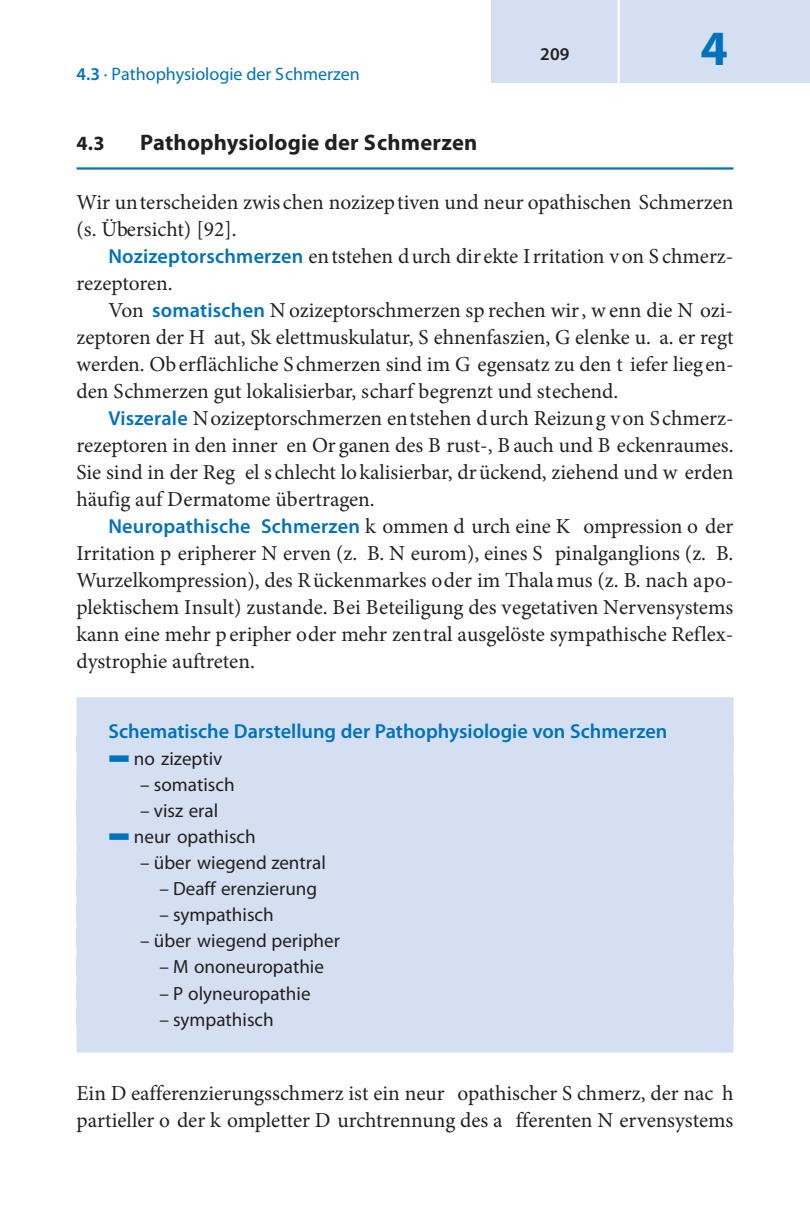
<style>
.page{position:relative;width:810px;height:1212px;background:#fff}
.page>*{position:absolute;margin:0;border:0;box-sizing:border-box;transform-origin:0 0}
.t1{font:700 49.5px "Myriad Pro";color:#0072bc}
.t2{font:700 22.5px "Myriad Pro";letter-spacing:.01em;color:#231f20}
.t3{font:21.38px/27px "Minion Pro";color:#231f20}
.t4{font:600 20.25px "Myriad Pro";color:#0072bc}
.t5{font:700 20.25px "Myriad Pro";color:#231f20}
.t6{font:19.12px/26.1px "Myriad Pro";color:#231f20;text-align:center}
.t7{font:18px "Myriad Pro";color:#0072bc}
.t8{font:600 18px "Myriad Pro";color:#231f20}
.s1{font-weight:600}
.s2{font-family:"Myriad Pro";font-weight:600;font-size:20.25px;color:#0072bc}
.s3{font-family:"S Buttons";font-size:21.38px;color:#0072bc}
</style>
<div class="page">
<hr style="left:77px;top:167px;width:656px;height:3px;background:#0072bc">
<div style="left:77px;top:697px;width:656px;height:54px;background:#d4e0f1"></div>
<div style="left:77px;top:737px;width:656px;height:54px;background:#d4e0f1"></div>
<div style="left:77px;top:773px;width:656px;height:45px;background:#d4e0f1"></div>
<div style="left:77px;top:816px;width:656px;height:54px;background:#d4e0f1"></div>
<div style="left:77px;top:851px;width:656px;height:45px;background:#d4e0f1"></div>
<div style="left:77px;top:877px;width:656px;height:45px;background:#d4e0f1"></div>
<div style="left:77px;top:903px;width:656px;height:45px;background:#d4e0f1"></div>
<div style="left:77px;top:929px;width:656px;height:45px;background:#d4e0f1"></div>
<div style="left:77px;top:955px;width:656px;height:45px;background:#d4e0f1"></div>
<div style="left:77px;top:981px;width:656px;height:45px;background:#d4e0f1"></div>
<div style="left:77px;top:1007px;width:656px;height:45px;background:#d4e0f1"></div>
<div style="left:491px;top:0;width:319px;height:83px;background:#d4e0f1"></div>
<hr style="left:618px;top:0;width:2px;height:83px;background:#fff">
<p class="t7" style="left:77px;top:63px;width:285px"><span class="s1">4.3</span> · Pathophysiologie der Schmerzen</p>
<p class="t8" style="left:540px;top:47px;width:31px">209</p>
<h1 class="t1" style="left:701px;top:16px;width:29px">4</h1>
<p class="t5" style="left:77px;top:130px;width:30px">4.3</p>
<p class="t2" style="left:140px;top:128px;width:339px">Pathophysiologie der Schmerzen</p>
<p class="t3" style="left:77px;top:188px;width:658px">Wir unterscheiden zwis chen nozizeptiven und neur opathischen Schmerzen (s. Übersicht) [92].</p>
<p class="t3" style="left:77px;top:242px;width:658px;text-indent:32px"><span class="s2">Nozizeptorschmerzen</span> entstehen d urch dir ekte Irritation v on S chmerz&shy;rezeptoren.</p>
<p class="t3" style="left:77px;top:296px;width:659px;text-align:justify;text-indent:32px">Von <span class="s2">somatischen</span> N ozizeptorschmerzen sp rechen wir, w enn die N ozi&shy;zeptoren der H aut, Sk elettmuskulatur, S ehnenfaszien, G elenke u. a. er regt werden. Ob erflächliche S chmerzen sind im G egensatz zu den t iefer liegen&shy;den Schmerzen gut lokalisierbar, scharf begrenzt und stechend.</p>
<p class="t3" style="left:77px;top:404px;width:659px;text-align:justify;text-indent:32px"><span class="s2">Viszerale</span> Nozizeptorschmerzen entstehen durch Reizung von S chmerz&shy;rezeptoren in den inner en Or ganen des B rust-, B auch und B eckenraumes.<br>Sie sind in der Reg el s chlecht lokalisierbar, dr ückend, ziehend und w erden häufig auf Dermatome übertragen.</p>
<p class="t3" style="left:77px;top:512px;width:659px;text-align:justify;text-indent:32px"><span class="s2">Neuropathische Schmerzen</span> k ommen d urch eine K ompression o der Irritation p eripherer N erven (z. B. N eurom), eines S pinalganglions (z. B.<br>Wurzelkompression), des Rückenmarkes oder im Thala mus (z. B. nach apo&shy;plektischem Insult) zustande. Bei Beteiligung des vegetativen Nervensystems kann eine mehr p eripher oder mehr zentral ausgelöste sympathische Reflex&shy;dystrophie auftreten.</p>
<p class="t4" style="left:108px;top:724px;width:561px">Schematische Darstellung der Pathophysiologie von Schmerzen</p>
<p class="t6" style="left:108px;top:745px;width:116px"><span class="s3">▬</span> no zizeptiv</p>
<p class="t6" style="left:140px;top:771px;width:96px">– somatisch</p>
<p class="t6" style="left:108px;top:797px;width:149px">– visz eral<br><span class="s3">▬</span> neur opathisch</p>
<p class="t6" style="left:140px;top:849px;width:187px">– über wiegend zentral</p>
<p class="t6" style="left:159px;top:875px;width:159px">– Deaff erenzierung</p>
<p class="t6" style="left:159px;top:901px;width:116px">– sympathisch</p>
<p class="t6" style="left:140px;top:927px;width:201px">– über wiegend peripher</p>
<p class="t6" style="left:159px;top:953px;width:166px">– M ononeuropathie</p>
<p class="t6" style="left:159px;top:980px;width:153px">– P olyneuropathie</p>
<p class="t6" style="left:159px;top:1006px;width:116px">– sympathisch</p>
<p class="t3" style="left:77px;top:1079px;width:659px">Ein D eafferenzierungsschmerz ist ein neur opathischer S chmerz, der nac h partieller o der k ompletter D urchtrennung des a fferenten N ervensystems</p>
</div>
